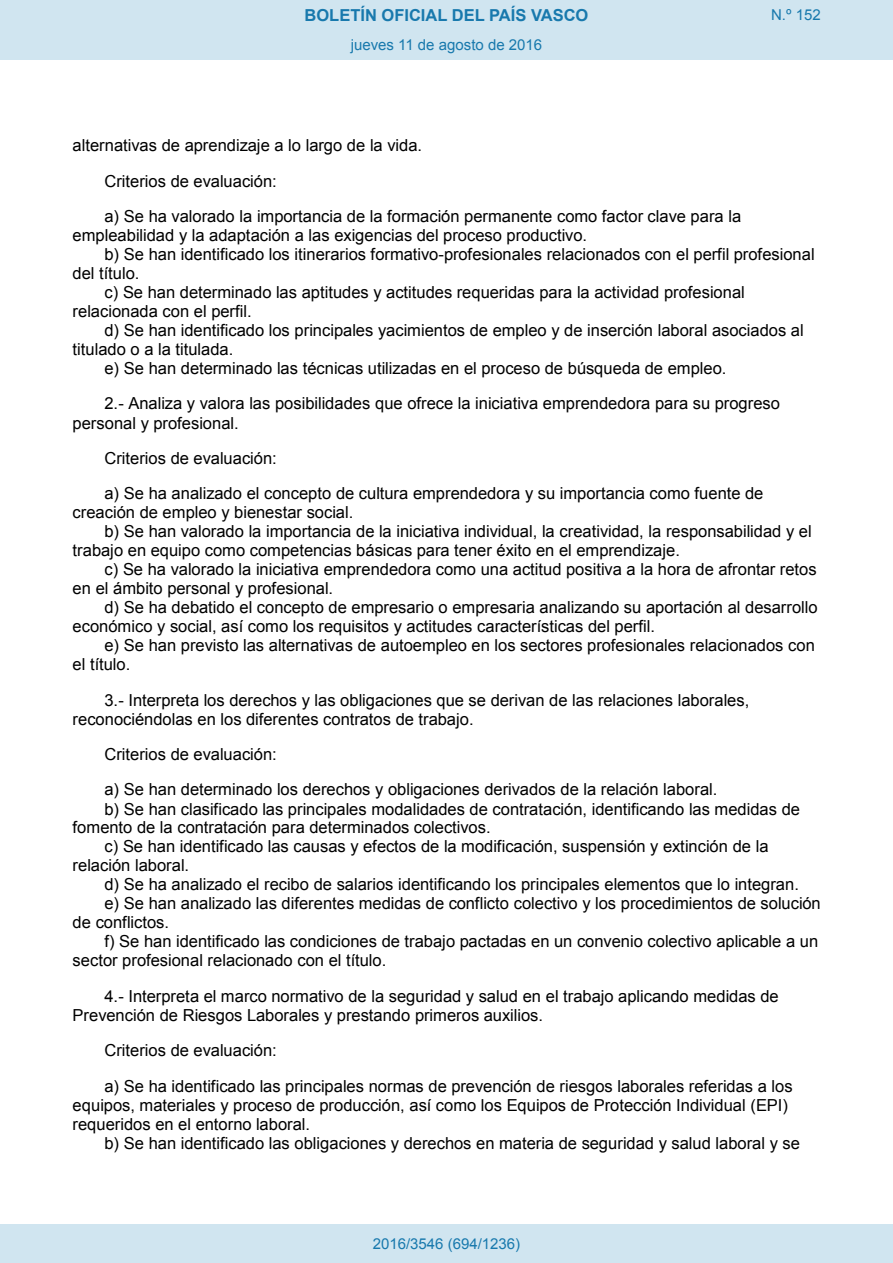
<style>
.page{position:relative;width:893px;height:1263px;background:#fff}
.page>*{position:absolute;margin:0;border:0;box-sizing:border-box;transform-origin:0 0}
.t1{font:16.5px/35.4px "Arial";color:#000}
.t2{font:700 16.5px "Arial";color:#1879ad}
.Paginacion_Centro{font:15px "Arial";color:#1879ad}
</style>
<div class="page">
<div style="left:0;top:0;width:893px;height:60px;background:#d0e5f0"></div>
<div style="left:0;top:1225px;width:893px;height:38px;background:#d0e5f0"></div>
<p class="t2" style="left:305px;top:4px;width:285px">BOLETÍN OFICIAL DEL PAÍS VASCO</p>
<p class="Paginacion_Centro" style="left:771px;top:5px;width:51px">N.º 152</p>
<p class="Paginacion_Centro" style="left:351px;top:35px;width:193px">jueves 11 de agosto de 2016</p>
<p class="t1" style="left:104px;top:128px;width:638px;text-indent:-32px">alternativas de aprendizaje a lo largo de la vida.<br>Criterios de evaluación:<br>a) Se ha valorado la importancia de la formación permanente como factor clave para la</p>
<p class="t1" style="left:73px;top:218px;width:516px">empleabilidad y la adaptación a las exigencias del proceso productivo.</p>
<p class="t1" style="left:104px;top:237px;width:712px">b) Se han identificado los itinerarios formativo-profesionales relacionados con el perfil profesional</p>
<p class="t1" style="left:73px;top:256px;width:68px">del título.</p>
<p class="t1" style="left:104px;top:275px;width:642px">c) Se han determinado las aptitudes y actitudes requeridas para la actividad profesional</p>
<p class="t1" style="left:73px;top:294px;width:181px">relacionada con el perfil.</p>
<p class="t1" style="left:104px;top:313px;width:701px">d) Se han identificado los principales yacimientos de empleo y de inserción laboral asociados al</p>
<p class="t1" style="left:73px;top:332px;width:162px">titulado o a la titulada.</p>
<p class="t1" style="left:104px;top:351px;width:623px">e) Se han determinado las técnicas utilizadas en el proceso de búsqueda de empleo.</p>
<p class="t1" style="left:73px;top:394px;width:709px;line-height:19px;text-indent:32px">2.- Analiza y valora las posibilidades que ofrece la iniciativa emprendedora para su progreso personal y profesional.</p>
<p class="t1" style="left:104px;top:441px;width:660px">Criterios de evaluación:<br>a) Se ha analizado el concepto de cultura emprendedora y su importancia como fuente de</p>
<p class="t1" style="left:73px;top:495px;width:282px">creación de empleo y bienestar social.</p>
<p class="t1" style="left:104px;top:514px;width:709px">b) Se han valorado la importancia de la iniciativa individual, la creatividad, la responsabilidad y el</p>
<p class="t1" style="left:73px;top:533px;width:609px">trabajo en equipo como competencias básicas para tener éxito en el emprendizaje.</p>
<p class="t1" style="left:104px;top:552px;width:714px">c) Se ha valorado la iniciativa emprendedora como una actitud positiva a la hora de afrontar retos</p>
<p class="t1" style="left:73px;top:571px;width:262px">en el ámbito personal y profesional.</p>
<p class="t1" style="left:104px;top:590px;width:715px">d) Se ha debatido el concepto de empresario o empresaria analizando su aportación al desarrollo</p>
<p class="t1" style="left:73px;top:609px;width:584px">económico y social, así como los requisitos y actitudes características del perfil.</p>
<p class="t1" style="left:104px;top:628px;width:712px">e) Se han previsto las alternativas de autoempleo en los sectores profesionales relacionados con</p>
<p class="t1" style="left:73px;top:647px;width:59px">el título.</p>
<p class="t1" style="left:73px;top:691px;width:678px;line-height:18.9px;text-indent:32px">3.- Interpreta los derechos y las obligaciones que se derivan de las relaciones laborales, reconociéndolas en los diferentes contratos de trabajo.</p>
<p class="t1" style="left:104px;top:737px;width:614px">Criterios de evaluación:<br>a) Se han determinado los derechos y obligaciones derivados de la relación laboral.</p>
<p class="t1" style="left:104px;top:791px;width:697px">b) Se han clasificado las principales modalidades de contratación, identificando las medidas de</p>
<p class="t1" style="left:73px;top:810px;width:419px">fomento de la contratación para determinados colectivos.</p>
<p class="t1" style="left:104px;top:829px;width:666px">c) Se han identificado las causas y efectos de la modificación, suspensión y extinción de la</p>
<p class="t1" style="left:73px;top:848px;width:118px">relación laboral.</p>
<p class="t1" style="left:104px;top:867px;width:696px">d) Se ha analizado el recibo de salarios identificando los principales elementos que lo integran.</p>
<p class="t1" style="left:104px;top:886px;width:718px">e) Se han analizado las diferentes medidas de conflicto colectivo y los procedimientos de solución</p>
<p class="t1" style="left:73px;top:905px;width:98px">de conflictos.</p>
<p class="t1" style="left:104px;top:924px;width:715px">f) Se han identificado las condiciones de trabajo pactadas en un convenio colectivo aplicable a un</p>
<p class="t1" style="left:73px;top:943px;width:315px">sector profesional relacionado con el título.</p>
<p class="t1" style="left:73px;top:987px;width:708px;line-height:18.9px;text-indent:32px">4.- Interpreta el marco normativo de la seguridad y salud en el trabajo aplicando medidas de<br>Prevención de Riesgos Laborales y prestando primeros auxilios.</p>
<p class="t1" style="left:104px;top:1033px;width:690px">Criterios de evaluación:<br>a) Se ha identificado las principales normas de prevención de riesgos laborales referidas a los</p>
<p class="t1" style="left:73px;top:1087px;width:717px">equipos, materiales y proceso de producción, así como los Equipos de Protección Individual (EPI)</p>
<p class="t1" style="left:73px;top:1106px;width:239px">requeridos en el entorno laboral.</p>
<p class="t1" style="left:104px;top:1125px;width:697px">b) Se han identificado las obligaciones y derechos en materia de seguridad y salud laboral y se</p>
<p class="Paginacion_Centro" style="left:373px;top:1234px;width:149px">2016/3546 (694/1236)</p>
</div>
